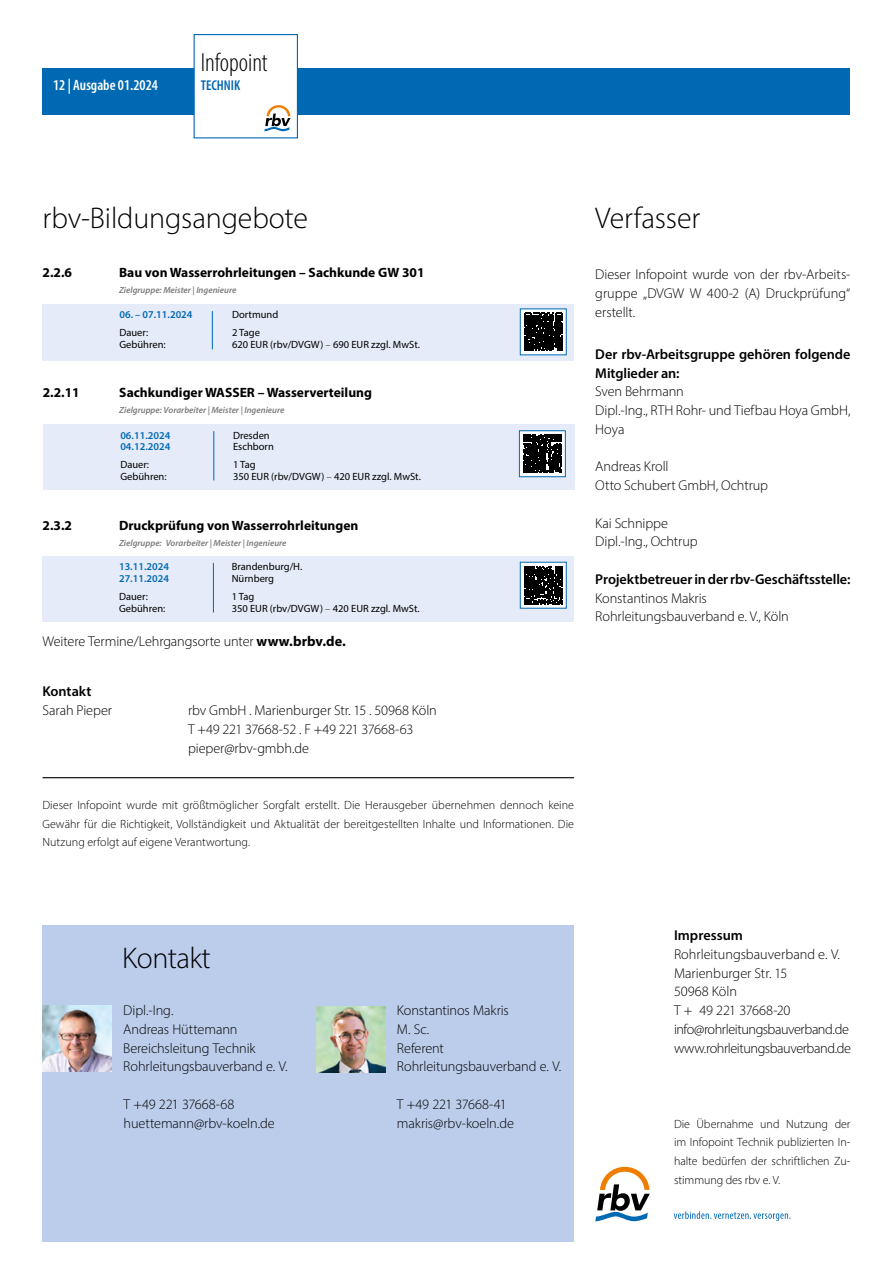
<style>
.page{position:relative;width:893px;height:1263px;background:#fff}
.page>*{position:absolute;margin:0;border:0;box-sizing:border-box;transform-origin:0 0}
.Headline{font:300 30px "Myriad Pro";letter-spacing:-.005em;color:#000}
.Headline-2{font:300 condensed 26.25px "Myriad Pro";color:#000}
.t1{font:600 condensed 15px "Myriad Pro";color:#fff}
.Adresse{font:300 14.25px/18.8px "Myriad Pro";letter-spacing:-.01em;color:#000}
.Adresse-2{font:600 14.25px/18.8px "Myriad Pro";letter-spacing:-.005em;color:#000}
.Adresse-3{font:300 14.25px "Myriad Pro";letter-spacing:-.03em;color:#000}
.Adresse-4{font:300 14.25px "Myriad Pro";letter-spacing:-.035em;color:#000}
.Adresse-5{font:300 14.25px "Myriad Pro";letter-spacing:-.04em;color:#000}
.Headline-3{font:600 condensed 14.25px "Myriad Pro";color:#0069b4}
._2_Kursüberschrift_einzeilig{font:700 13.5px "Myriad Pro";color:#000}
.Adresse-6{font:300 12px/18.8px "Myriad Pro";color:#000;text-align:justify}
._4_Fließtext{font:10.5px "Myriad Pro";color:#000}
._4_Fließtext-2{font:600 10.5px "Myriad Pro";color:#0069b4}
._2_Kursüberschrift_einzeilig-2{font:italic 600 9px "Myriad Pro";color:#7c7b7b}
.s1{font-weight:300}
.s2{font-weight:700}
</style>
<div class="page">
<div style="left:43px;top:68px;width:807px;height:47px;background:#0069b4"></div>
<div style="left:194px;top:34px;width:104px;height:104px;background:#fff;border:1px solid #0069b4"></div>
<svg style="left:264px;top:105px;width:27px;height:26px"></svg>
<svg style="left:595px;top:1167px;width:55px;height:54px"></svg>
<svg style="left:674px;top:1211px;width:116px;height:10px"></svg>
<div style="left:43px;top:925px;width:531px;height:317px;background:#bccdeb"></div>
<img style="left:317px;top:1006px;width:69px;height:66px">
<img style="left:43px;top:1005px;width:69px;height:66px">
<div style="left:43px;top:556px;width:531px;height:66px;background:#e5ebf8"></div>
<hr style="left:213px;top:563px;width:1px;height:49px;background:#0069b4">
<svg style="left:522px;top:564px;width:43px;height:42px"></svg>
<svg style="left:524px;top:566px;width:38px;height:38px"></svg>
<div style="left:520px;top:562px;width:47px;height:46px;border:1px solid #0069b4"></div>
<div style="left:43px;top:425px;width:531px;height:65px;background:#e5ebf8"></div>
<hr style="left:214px;top:431px;width:1px;height:49px;background:#0069b4">
<svg style="left:521px;top:432px;width:43px;height:43px"></svg>
<svg style="left:523px;top:435px;width:38px;height:38px"></svg>
<div style="left:519px;top:430px;width:47px;height:47px;border:1px solid #0069b4"></div>
<hr style="left:43px;top:777px;width:531px;height:1px;background:#000">
<div style="left:43px;top:304px;width:531px;height:56px;background:#e5ebf8"></div>
<hr style="left:212px;top:311px;width:1px;height:38px;background:#0069b4">
<svg style="left:522px;top:310px;width:43px;height:43px"></svg>
<svg style="left:524px;top:313px;width:38px;height:38px"></svg>
<div style="left:520px;top:308px;width:47px;height:47px;border:1px solid #0069b4"></div>
<p class="t1" style="left:53px;top:76px;width:106px">12 | Ausgabe 01.2024</p>
<p class="Headline-2" style="left:201px;top:46px;width:69px">Infopoint</p>
<p class="Headline-3" style="left:201px;top:77px;width:41px">TECHNIK</p>
<p class="Headline" style="left:43px;top:199px;width:267px">rbv-Bildungsangebote</p>
<p class="_2_Kursüberschrift_einzeilig" style="left:43px;top:264px;width:31px">2.2.6</p>
<p class="_2_Kursüberschrift_einzeilig" style="left:119px;top:264px;width:307px">Bau von Wasserrohrleitungen – Sachkunde GW 301</p>
<p class="_2_Kursüberschrift_einzeilig-2" style="left:119px;top:284px;width:119px">Zielgruppe: Meister | Ingenieure</p>
<p class="_4_Fließtext-2" style="left:119px;top:308px;width:75px">06. – 07.11.2024</p>
<p class="_4_Fließtext" style="left:232px;top:308px;width:48px">Dortmund</p>
<p class="_4_Fließtext" style="left:119px;top:326px;width:30px">Dauer:</p>
<p class="_4_Fließtext" style="left:232px;top:326px;width:29px">2 Tage</p>
<p class="_4_Fließtext" style="left:119px;top:338px;width:48px">Gebühren:</p>
<p class="_4_Fließtext" style="left:232px;top:338px;width:189px">620 EUR (rbv/DVGW) <span class="s1">–</span> 690 EUR zzgl. MwSt.</p>
<p class="_2_Kursüberschrift_einzeilig" style="left:43px;top:384px;width:38px">2.2.11</p>
<p class="_2_Kursüberschrift_einzeilig" style="left:119px;top:384px;width:254px">Sachkundiger WASSER – Wasserverteilung</p>
<p class="_2_Kursüberschrift_einzeilig-2" style="left:119px;top:404px;width:167px">Zielgruppe: Vorarbeiter | Meister | Ingenieure</p>
<p class="_4_Fließtext-2" style="left:120px;top:428px;width:51px">06.11.2024</p>
<p class="_4_Fließtext" style="left:233px;top:428px;width:38px">Dresden</p>
<p class="_4_Fließtext-2" style="left:120px;top:440px;width:51px">04.12.2024</p>
<p class="_4_Fließtext" style="left:233px;top:440px;width:42px">Eschborn</p>
<p class="_4_Fließtext" style="left:120px;top:458px;width:30px">Dauer:</p>
<p class="_4_Fließtext" style="left:233px;top:458px;width:24px">1 Tag</p>
<p class="_4_Fließtext" style="left:120px;top:470px;width:48px">Gebühren:</p>
<p class="_4_Fließtext" style="left:233px;top:470px;width:189px">350 EUR (rbv/DVGW) <span class="s1">–</span> 420 EUR zzgl. MwSt.</p>
<p class="_2_Kursüberschrift_einzeilig" style="left:43px;top:517px;width:31px">2.3.2</p>
<p class="_2_Kursüberschrift_einzeilig" style="left:119px;top:517px;width:241px">Druckprüfung von Wasserrohrleitungen</p>
<p class="_2_Kursüberschrift_einzeilig-2" style="left:119px;top:537px;width:169px">Zielgruppe: Vorarbeiter | Meister | Ingenieure</p>
<p class="_4_Fließtext-2" style="left:119px;top:559px;width:51px">13.11.2024</p>
<p class="_4_Fließtext" style="left:232px;top:560px;width:72px">Brandenburg/H.</p>
<p class="_4_Fließtext-2" style="left:119px;top:571px;width:51px">27.11.2024</p>
<p class="_4_Fließtext" style="left:232px;top:572px;width:44px">Nürnberg</p>
<p class="_4_Fließtext" style="left:119px;top:590px;width:30px">Dauer:</p>
<p class="_4_Fließtext" style="left:232px;top:590px;width:24px">1 Tag</p>
<p class="_4_Fließtext" style="left:119px;top:602px;width:48px">Gebühren:</p>
<p class="_4_Fließtext" style="left:232px;top:602px;width:189px">350 EUR (rbv/DVGW) <span class="s1">–</span> 420 EUR zzgl. MwSt.</p>
<p class="Adresse" style="left:43px;top:632px;width:305px">Weitere Termine/Lehrgangsorte unter <span class="s2">www.brbv.de.</span></p>
<p class="Adresse-2" style="left:43px;top:682px;width:51px">Kontakt</p>
<p class="Adresse" style="left:43px;top:701px;width:71px">Sarah Pieper</p>
<p class="Adresse" style="left:188px;top:701px;width:250px">rbv GmbH . Marienburger Str. 15 . 50968 Köln</p>
<p class="Adresse-3" style="left:188px;top:720px;width:227px">T +49 221 37668-52 . F +49 221 37668-63</p>
<p class="Adresse" style="left:188px;top:738px;width:123px">pieper@rbv-gmbh.de</p>
<p class="Adresse-6" style="left:43px;top:795px;width:533px">Dieser Infopoint wurde mit größtmöglicher Sorgfalt erstellt. Die Herausgeber übernehmen dennoch keine Gewähr für die Richtigkeit, Vollständigkeit und Aktualität der bereitgestellten Inhalte und Informationen. Die Nutzung erfolgt auf eigene Verantwortung.</p>
<p class="Headline" style="left:595px;top:199px;width:106px">Verfasser</p>
<p class="Adresse" style="left:595px;top:265px;width:257px;text-align:justify">Dieser Infopoint wurde von der rbv-Arbeits&shy;gruppe „DVGW W 400-2 (A) Druckprüfung“ erstellt.</p>
<p class="Adresse-2" style="left:595px;top:344px;width:257px">Der rbv-Arbeitsgruppe gehören folgende<br>Mitglieder an:</p>
<p class="Adresse" style="left:595px;top:382px;width:90px">Sven Behrmann</p>
<p class="Adresse" style="left:595px;top:401px;width:257px">Dipl.-Ing., RTH Rohr- und Tiefbau Hoya GmbH,<br>Hoya</p>
<p class="Adresse" style="left:595px;top:457px;width:75px">Andreas Kroll</p>
<p class="Adresse" style="left:595px;top:476px;width:174px">Otto Schubert GmbH, Ochtrup</p>
<p class="Adresse" style="left:595px;top:513px;width:74px">Kai Schnippe</p>
<p class="Adresse" style="left:595px;top:532px;width:104px">Dipl.-Ing., Ochtrup</p>
<p class="Adresse-2" style="left:595px;top:569px;width:257px">Projektbetreuer in der rbv-Geschäftsstelle:</p>
<p class="Adresse" style="left:595px;top:588px;width:195px">Konstantinos Makris<br>Rohrleitungsbauverband e. V., Köln</p>
<p class="Headline" style="left:122px;top:939px;width:90px">Kontakt</p>
<p class="Adresse" style="left:123px;top:1001px;width:52px">Dipl.-Ing.</p>
<p class="Adresse" style="left:123px;top:1020px;width:116px">Andreas Hüttemann</p>
<p class="Adresse" style="left:123px;top:1038px;width:166px">Bereichsleitung Technik<br>Rohrleitungsbauverband e. V.</p>
<p class="Adresse" style="left:124px;top:1095px;width:112px">T +49 221 37668-68</p>
<p class="Adresse" style="left:124px;top:1113px;width:153px">huettemann@rbv-koeln.de</p>
<p class="Adresse" style="left:397px;top:1001px;width:113px">Konstantinos Makris</p>
<p class="Adresse" style="left:397px;top:1020px;width:34px">M. Sc.</p>
<p class="Adresse" style="left:397px;top:1038px;width:166px">Referent<br>Rohrleitungsbauverband e. V.</p>
<p class="Adresse-5" style="left:397px;top:1095px;width:111px">T +49 221 37668-41</p>
<p class="Adresse" style="left:397px;top:1113px;width:118px">makris@rbv-koeln.de</p>
<p class="Adresse-2" style="left:674px;top:925px;width:71px">Impressum</p>
<p class="Adresse" style="left:674px;top:945px;width:168px">Rohrleitungsbauverband e. V.</p>
<p class="Adresse" style="left:674px;top:963px;width:115px">Marienburger Str. 15<br>50968 Köln</p>
<p class="Adresse" style="left:674px;top:1001px;width:118px">T + 49 221 37668-20</p>
<p class="Adresse-4" style="left:674px;top:1020px;width:176px">info@rohrleitungsbauverband.de</p>
<p class="Adresse-3" style="left:674px;top:1039px;width:179px">www.rohrleitungsbauverband.de</p>
<p class="Adresse-6" style="left:674px;top:1114px;width:178px">Die Übernahme und Nutzung der im Infopoint Technik publizierten In&shy;halte bedürfen der schriftlichen Zu&shy;stimmung des rbv e. V.</p>
</div>
